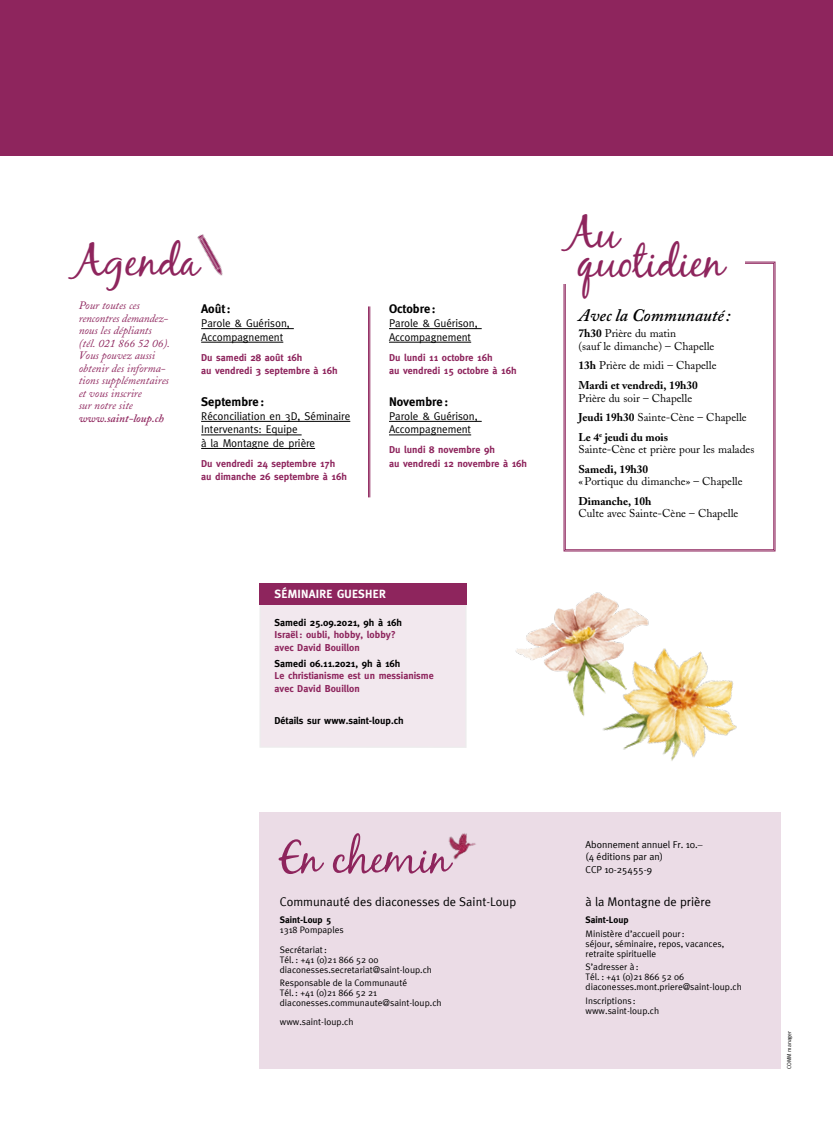
<style>
.page{position:relative;width:833px;height:1134px;background:#fff}
.page>*{position:absolute;margin:0;border:0;box-sizing:border-box;transform-origin:0 0}
.t1{font:43.75px "Black Jack Pro";letter-spacing:-.01em;color:#8e255d}
.t2{font:italic 600 17.5px "Adobe Caslon";color:#000}
.t3{font:12.5px "Meta Plus Normal";color:#000}
.t4{font:700 12.5px "Meta";color:#000}
.t5{font:700 11.88px "Meta";letter-spacing:.02em;color:#fff}
.t6{font:11.25px/19.6px "Adobe Caslon";color:#000}
.t7{font:11.25px/13.5px "Meta";letter-spacing:-.005em;color:#000}
.t8{font:italic 11.25px/12.5px "Adobe Caslon";color:#8e255d}
.t9{font:700 11.25px/19.6px "Adobe Caslon";color:#000}
.t10{font:italic 600 11.25px "Adobe Caslon";color:#8e255d}
.t11{font:700 10px/13.5px "Meta";color:#8e255d}
.t12{font:700 10px "Meta";color:#000}
.t13{font:10px/12px "Meta Plus Normal";color:#000}
.t14{font:9.38px/10px "Meta Plus Normal";color:#000}
.t15{font:700 9.38px "Meta";color:#000}
.t16{font:5.62px "Meta Plus Normal";color:#000}
.s1{font-weight:700}
.s2{font-weight:400}
</style>
<div class="page">
<hr style="left:832px;top:0;width:1px;height:155px;background:#8e255d">
<hr style="left:832px;top:760px;width:1px;height:309px;background:#dadada">
<svg style="left:563px;top:262px;width:212px;height:289px"></svg>
<div style="left:565px;top:263px;width:209px;height:287px;border:1px solid #8e255d"></div>
<div style="left:559px;top:242px;width:186px;height:42px;background:#fff"></div>
<img style="left:197px;top:234px;width:26px;height:42px">
<div style="left:0;top:0;width:820px;height:155px;background:#8e255d"></div>
<div style="left:259px;top:813px;width:521px;height:256px;background:#ebdce6"></div>
<svg style="left:278px;top:833px;width:175px;height:41px"></svg>
<img style="left:447px;top:833px;width:29px;height:29px">
<hr style="left:369px;top:306px;width:1px;height:191px;background:#8e255d">
<hr style="left:368px;top:306px;width:1px;height:191px;background:#8e255d">
<hr style="left:201px;top:328px;width:93px;height:1px;background:#000">
<hr style="left:201px;top:342px;width:82px;height:1px;background:#000">
<hr style="left:201px;top:421px;width:149px;height:1px;background:#000">
<hr style="left:201px;top:435px;width:101px;height:1px;background:#000">
<hr style="left:201px;top:448px;width:114px;height:1px;background:#000">
<hr style="left:389px;top:328px;width:93px;height:1px;background:#000">
<hr style="left:389px;top:342px;width:82px;height:1px;background:#000">
<hr style="left:389px;top:421px;width:93px;height:1px;background:#000">
<hr style="left:389px;top:435px;width:82px;height:1px;background:#000">
<div style="left:260px;top:584px;width:206px;height:163px;background:#f2e8ee"></div>
<div style="left:259px;top:583px;width:207px;height:165px;border:1px solid #ededed"></div>
<div style="left:259px;top:583px;width:207px;height:22px;background:#8e255d"></div>
<img style="left:602px;top:648px;width:135px;height:113px">
<img style="left:515px;top:592px;width:135px;height:131px">
<h1 class="t1" style="left:73px;top:235px;width:128px">Agenda</h1>
<p class="t8" style="left:79px;top:300px;width:93px">Pour toutes ces rencontres demandez&shy;nous les dépliants (tél. 021 866 52 06).<br>Vous pouvez aussi obtenir des informa&shy;tions supplémentaires et vous inscrire<br>sur notre site</p>
<p class="t10" style="left:79px;top:412px;width:87px">www.saint-loup.ch</p>
<h3 class="t4" style="left:201px;top:302px;width:31px">Août:</h3>
<p class="t7" style="left:201px;top:316px;width:90px">Parole &amp; Guérison,<br>Accompagnement</p>
<p class="t11" style="left:201px;top:350px;width:138px">Du samedi 28 août 16h<br>au vendredi 3 septembre à 16h</p>
<h3 class="t4" style="left:201px;top:395px;width:64px">Septembre:</h3>
<p class="t7" style="left:201px;top:409px;width:151px">Réconciliation en 3D, Séminaire<br>Intervenants: Equipe<br>à la Montagne de prière</p>
<p class="t11" style="left:201px;top:457px;width:147px">Du vendredi 24 septembre 17h au dimanche 26 septembre à 16h</p>
<h3 class="t4" style="left:389px;top:302px;width:48px">Octobre:</h3>
<p class="t7" style="left:389px;top:316px;width:90px">Parole &amp; Guérison,<br>Accompagnement</p>
<p class="t11" style="left:389px;top:350px;width:129px">Du lundi 11 octobre 16h<br>au vendredi 15 octobre à 16h</p>
<h3 class="t4" style="left:389px;top:395px;width:61px">Novembre :</h3>
<p class="t7" style="left:389px;top:409px;width:90px">Parole &amp; Guérison,<br>Accompagnement</p>
<p class="t11" style="left:389px;top:443px;width:140px">Du lundi 8 novembre 9h<br>au vendredi 12 novembre à 16h</p>
<p class="t5" style="left:274px;top:587px;width:113px">SÉMINAIRE GUESHER</p>
<p class="t12" style="left:274px;top:616px;width:129px">Samedi 25.09.2021, 9h à 16h</p>
<p class="t11" style="left:274px;top:628px;width:123px;line-height:12.5px">Israël: oubli, hobby, lobby? avec David Bouillon</p>
<p class="t12" style="left:274px;top:657px;width:127px">Samedi 06.11.2021, 9h à 16h</p>
<p class="t11" style="left:274px;top:669px;width:161px;line-height:12.5px">Le christianisme est un messianisme avec David Bouillon</p>
<p class="t12" style="left:274px;top:714px;width:130px">Détails sur www.saint-loup.ch</p>
<h1 class="t1" style="left:566px;top:207px;width:54px">Au</h1>
<h1 class="t1" style="left:577px;top:235px;width:148px">quotidien</h1>
<h2 class="t2" style="left:578px;top:306px;width:154px">Avec la Communauté:</h2>
<p class="t6" style="left:578px;top:327px;width:137px;line-height:12.5px"><span class="s1">7h30</span> Prière du matin<br>(sauf le dimanche) – Chapelle</p>
<p class="t9" style="left:578px;top:356px;width:139px">13h <span class="s2">Prière de midi – Chapelle<br></span>Mardi et vendredi, 19h30</p>
<p class="t6" style="left:578px;top:388px;width:170px">Prière du soir – Chapelle<br><span class="s1">Jeudi 19h30</span> Sainte-Cène – Chapelle<br><span class="s1">Le 4</span><sup>e</sup> <span class="s1">jeudi du mois</span></p>
<p class="t6" style="left:578px;top:440px;width:177px">Sainte-Cène et prière pour les malades</p>
<p class="t9" style="left:578px;top:459px;width:71px">Samedi, 19h30</p>
<p class="t6" style="left:578px;top:472px;width:166px">«Portique du dimanche» – Chapelle</p>
<p class="t9" style="left:578px;top:491px;width:74px">Dimanche, 10h</p>
<p class="t6" style="left:578px;top:504px;width:161px">Culte avec Sainte-Cène – Chapelle</p>
<p class="t13" style="left:585px;top:838px;width:119px">Abonnement annuel Fr. 10.– (4 éditions par an)</p>
<p class="t13" style="left:585px;top:864px;width:68px">CCP 10-25455-9</p>
<h3 class="t3" style="left:280px;top:894px;width:238px">Communauté des diaconesses de Saint-Loup</h3>
<h3 class="t3" style="left:585px;top:894px;width:127px">à la Montagne de prière</h3>
<p class="t15" style="left:280px;top:914px;width:53px">Saint-Loup 5</p>
<p class="t14" style="left:280px;top:919px;width:65px;line-height:20px">1318 Pompaples<br>Secrétariat:</p>
<p class="t14" style="left:280px;top:954px;width:154px">Tél. : +41 (0)21 866 52 00 diaconesses.secretariat@saint-loup.ch</p>
<p class="t14" style="left:280px;top:978px;width:163px">Responsable de la Communauté<br>Tél.: +41 (0)21 866 52 21 diaconesses.communaute@saint-loup.ch</p>
<p class="t14" style="left:280px;top:1017px;width:75px">www.saint-loup.ch</p>
<p class="t15" style="left:585px;top:914px;width:45px">Saint-Loup</p>
<p class="t14" style="left:585px;top:928px;width:140px">Ministère d’accueil pour:<br>séjour, séminaire, repos, vacances, retraite spirituelle</p>
<p class="t14" style="left:585px;top:962px;width:158px">S’adresser à:<br>Tél. : +41 (0)21 866 52 06 diaconesses.mont.priere@saint-loup.ch</p>
<p class="t14" style="left:585px;top:995px;width:75px">Inscriptions : www.saint-loup.ch</p>
<p class="t16" style="left:786px;top:1069px;width:39px;rotate:-90deg">COMM manager</p>
</div>
